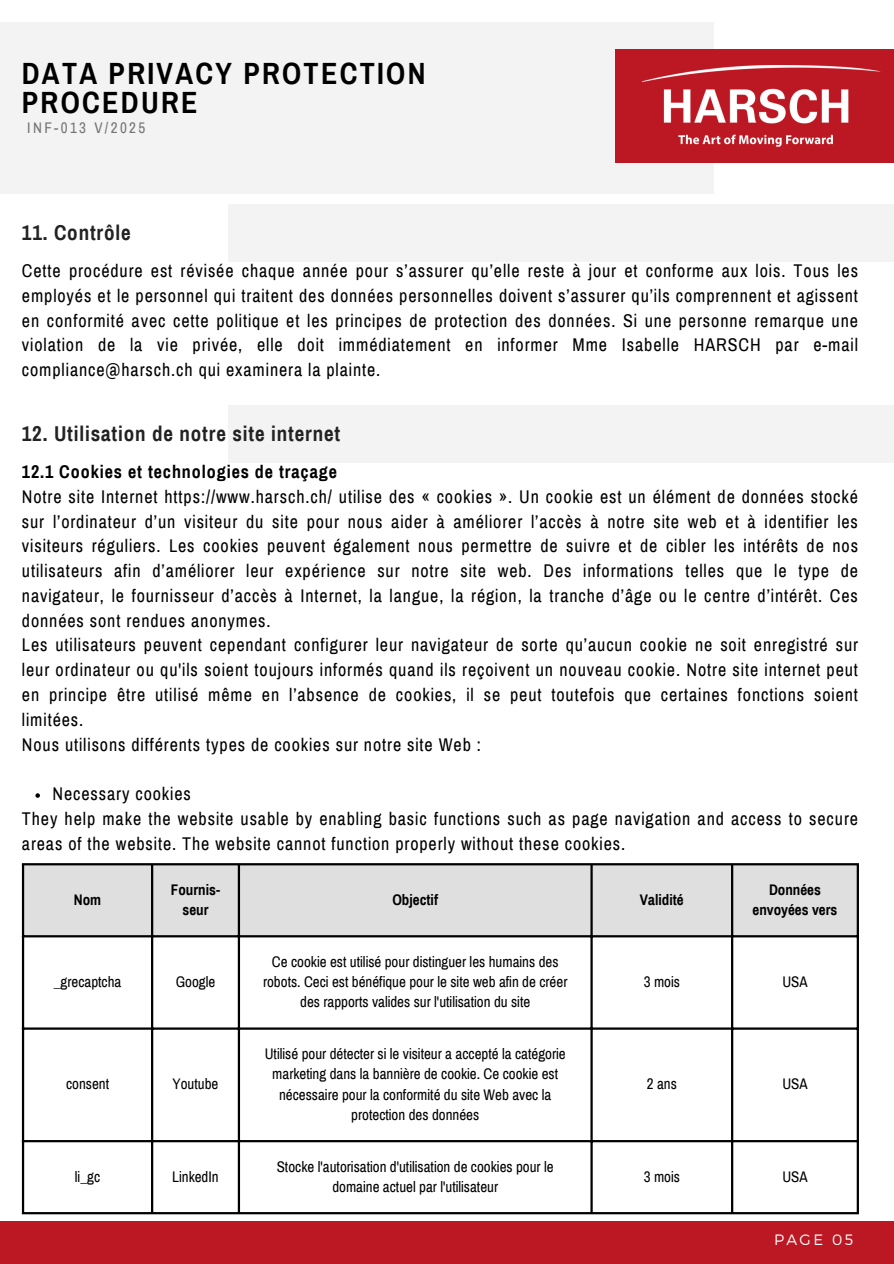
<style>
.page{position:relative;width:894px;height:1264px;background:#fff}
.page>*{position:absolute;margin:0;border:0;box-sizing:border-box;transform-origin:0 0}
.t1{font:700 30px/29.2px "Archivo Narrow";letter-spacing:.075em;color:#000}
.t2{font:700 21px "Archivo Narrow";letter-spacing:.04em;color:#222}
.t3{font:18px/24.8px "Archivo Narrow";letter-spacing:.05em;color:#000}
.t4{font:15px/20.2px "Archivo Narrow";color:#000;text-align:center}
.t5{font:700 15px/20.2px "Archivo Narrow";color:#000;text-align:center}
.t6{font:15px "Archivo Narrow";letter-spacing:.16em;color:#737373}
.t7{font:300 15px "Montserrat";letter-spacing:.16em;color:#fff}
.s1{font-weight:700}
</style>
<div class="page">
<div style="left:0;top:1221px;width:893px;height:42px;background:#bc1823"></div>
<div style="left:0;top:22px;width:713px;height:171px;background:#f3f3f3"></div>
<div style="left:615px;top:49px;width:278px;height:114px;background:#bc1823"></div>
<img style="left:642px;top:66px;width:238px;height:81px">
<div style="left:228px;top:204px;width:665px;height:58px;background:#f3f3f3"></div>
<div style="left:228px;top:405px;width:665px;height:58px;background:#f3f3f3"></div>
<svg style="left:35px;top:793px;width:5px;height:4px"></svg>
<div style="left:24px;top:865px;width:832px;height:70px;background:#dfdfdf"></div>
<hr style="left:22px;top:865px;width:2px;height:346px;background:#000">
<hr style="left:151px;top:865px;width:2px;height:346px;background:#000">
<hr style="left:238px;top:865px;width:2px;height:346px;background:#000">
<hr style="left:590px;top:865px;width:2px;height:346px;background:#000">
<hr style="left:730px;top:865px;width:3px;height:346px;background:#000">
<hr style="left:856px;top:865px;width:2px;height:346px;background:#000">
<hr style="left:22px;top:863px;width:836px;height:2px;background:#000">
<hr style="left:22px;top:935px;width:836px;height:2px;background:#000">
<hr style="left:22px;top:1027px;width:836px;height:2px;background:#000">
<hr style="left:22px;top:1139px;width:836px;height:3px;background:#000">
<hr style="left:22px;top:1211px;width:836px;height:3px;background:#000">
<p class="t1" style="left:22px;top:59px;width:405px">DATA PRIVACY PROTECTION<br>PROCEDURE</p>
<p class="t6" style="left:27px;top:120px;width:120px">INF-013 V/2025</p>
<p class="t2" style="left:22px;top:221px;width:110px">11. Contrôle</p>
<p class="t3" style="left:22px;top:259px;width:837px;text-align:justify">Cette procédure est révisée chaque année pour s’assurer qu’elle reste à jour et conforme aux lois. Tous les employés et le personnel qui traitent des données personnelles doivent s’assurer qu’ils comprennent et agissent en conformité avec cette politique et les principes de protection des données. Si une personne remarque une violation de la vie privée, elle doit immédiatement en informer Mme Isabelle HARSCH par e-mail compliance@harsch.ch qui examinera la plainte.</p>
<p class="t2" style="left:22px;top:422px;width:320px">12. Utilisation de notre site internet</p>
<h1 class="t3" style="left:22px;top:460px;width:837px"><span class="s1">12.1 Cookies et technologies de traçage<br></span>Notre site Internet https://www.harsch.ch/ utilise des « cookies ». Un cookie est un élément de données stocké sur l’ordinateur d’un visiteur du site pour nous aider à améliorer l’accès à notre site web et à identifier les visiteurs réguliers. Les cookies peuvent également nous permettre de suivre et de cibler les intérêts de nos utilisateurs afin d’améliorer leur expérience sur notre site web. Des informations telles que le type de navigateur, le fournisseur d’accès à Internet, la langue, la région, la tranche d’âge ou le centre d’intérêt. Ces données sont rendues anonymes.<br>Les utilisateurs peuvent cependant configurer leur navigateur de sorte qu’aucun cookie ne soit enregistré sur leur ordinateur ou qu'ils soient toujours informés quand ils reçoivent un nouveau cookie. Notre site internet peut en principe être utilisé même en l’absence de cookies, il se peut toutefois que certaines fonctions soient limitées.<br>Nous utilisons différents types de cookies sur notre site Web :</h1>
<p class="t3" style="left:52px;top:781px;width:140px">Necessary cookies</p>
<p class="t3" style="left:22px;top:806px;width:837px">They help make the website usable by enabling basic functions such as page navigation and access to secure areas of the website. The website cannot function properly without these cookies.</p>
<h2 class="t5" style="left:74px;top:889px;width:29px">Nom</h2>
<h3 class="t5" style="left:171px;top:879px;width:51px">Fournis&shy;seur</h3>
<p class="t5" style="left:392px;top:889px;width:47px">Objectif</p>
<h2 class="t5" style="left:639px;top:889px;width:45px">Validité</h2>
<h3 class="t5" style="left:752px;top:879px;width:86px">Données envoyées vers</h3>
<p class="t4" style="left:54px;top:971px;width:69px">_grecaptcha</p>
<h3 class="t4" style="left:176px;top:971px;width:41px">Google</h3>
<p class="t4" style="left:66px;top:1074px;width:45px">consent</p>
<p class="t4" style="left:172px;top:1074px;width:47px">Youtube</p>
<p class="t4" style="left:263px;top:951px;width:306px">Ce cookie est utilisé pour distinguer les humains des robots. Ceci est bénéfique pour le site web afin de créer des rapports valides sur l'utilisation du site</p>
<p class="t4" style="left:265px;top:1043px;width:302px">Utilisé pour détecter si le visiteur a accepté la catégorie marketing dans la bannière de cookie. Ce cookie est nécessaire pour la conformité du site Web avec la protection des données</p>
<p class="t4" style="left:643px;top:971px;width:38px">3 mois</p>
<p class="t4" style="left:782px;top:971px;width:27px">USA</p>
<p class="t4" style="left:646px;top:1074px;width:32px">2 ans</p>
<p class="t4" style="left:782px;top:1074px;width:27px">USA</p>
<p class="t4" style="left:75px;top:1166px;width:27px">li_gc</p>
<p class="t4" style="left:172px;top:1166px;width:48px">LinkedIn</p>
<p class="t4" style="left:277px;top:1156px;width:278px">Stocke l'autorisation d'utilisation de cookies pour le domaine actuel par l'utilisateur</p>
<p class="t4" style="left:643px;top:1166px;width:38px">3 mois</p>
<p class="t4" style="left:782px;top:1166px;width:27px">USA</p>
<p class="t7" style="left:773px;top:1230px;width:81px">PAGE 05</p>
</div>
